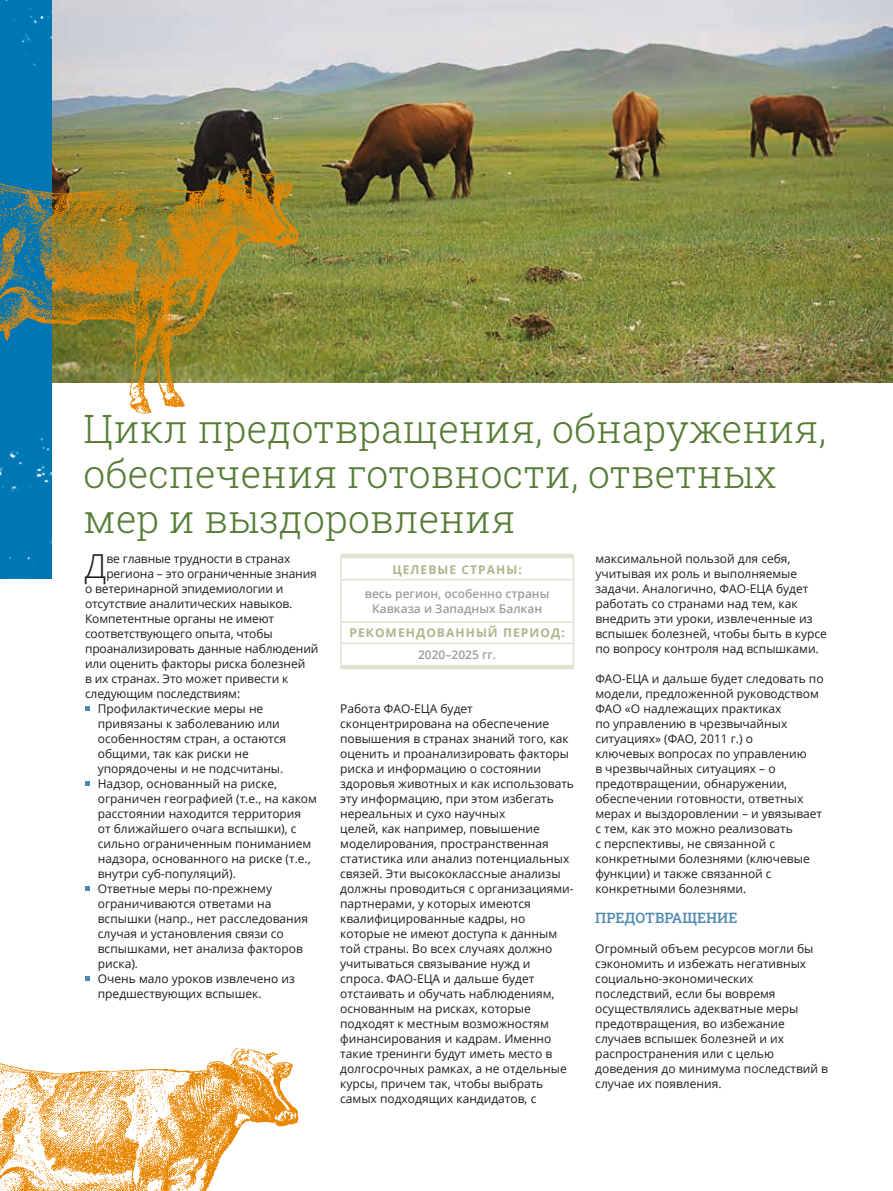
<style>
.page{position:relative;width:893px;height:1191px;background:#fff}
.page>*{position:absolute;margin:0;border:0;box-sizing:border-box;transform-origin:0 0}
.t1{font:300 39px/45px "Roboto Slab";color:#567c35}
.t2{font:300 33px "Open Sans";color:#1d1d1b}
.t3{font:500 14.25px "Roboto Slab";color:#4e89b0}
.t4{font:12px/15px "Open Sans";color:#1d1d1b}
.t5{font:600 12px/14.4px "Open Sans";color:#9d9d9d;text-align:center}
.t6{font:700 12px "Open Sans";letter-spacing:.09em;color:#afb68d}
</style>
<div class="page">
<svg style="left:85px;top:706px;width:4px;height:5px"></svg>
<svg style="left:85px;top:781px;width:4px;height:5px"></svg>
<svg style="left:85px;top:886px;width:4px;height:5px"></svg>
<svg style="left:85px;top:976px;width:4px;height:5px"></svg>
<img style="left:51px;top:0;width:842px;height:383px">
<hr style="left:340px;top:558px;width:2px;height:21px;background:#e1e2d3">
<svg style="left:573px;top:558px;width:1px;height:21px"></svg>
<hr style="left:340px;top:579px;width:234px;height:1px;background:#e1e2d3">
<hr style="left:340px;top:580px;width:2px;height:41px;background:#e1e2d3">
<hr style="left:573px;top:580px;width:1px;height:41px;background:#e1e2d3">
<hr style="left:340px;top:621px;width:234px;height:2px;background:#e1e2d3">
<svg style="left:340px;top:623px;width:2px;height:19px"></svg>
<hr style="left:340px;top:642px;width:234px;height:2px;background:#e1e2d3">
<hr style="left:340px;top:644px;width:2px;height:21px;background:#e1e2d3">
<svg style="left:573px;top:623px;width:1px;height:42px"></svg>
<hr style="left:340px;top:554px;width:234px;height:4px;background:#e1e2d3">
<hr style="left:340px;top:665px;width:234px;height:4px;background:#e1e2d3">
<div style="left:0;top:0;width:51px;height:578px;background:#0077b4"></div>
<img style="left:0;top:167px;width:299px;height:254px">
<img style="left:0;top:1048px;width:299px;height:143px">
<h1 class="t1" style="left:84px;top:405px;width:744px">Цикл предотвращения, обнаружения, обеспечения готовности, ответных мер и выздоровления</h1>
<h2 class="t2" style="left:85px;top:543px;width:23px">Д</h2>
<p class="t4" style="left:106px;top:551px;width:186px">ве главные трудности в странах</p>
<p class="t4" style="left:106px;top:566px;width:212px">региона – это ограниченные знания</p>
<p class="t4" style="left:85px;top:581px;width:200px">о ветеринарной эпидемиологии и</p>
<p class="t4" style="left:85px;top:596px;width:209px">отсутствие аналитических навыков.</p>
<p class="t4" style="left:85px;top:611px;width:191px">Компетентные органы не имеют</p>
<p class="t4" style="left:85px;top:626px;width:189px">соответствующего опыта, чтобы</p>
<p class="t4" style="left:85px;top:641px;width:235px">проанализировать данные наблюдений</p>
<p class="t4" style="left:85px;top:656px;width:222px">или оценить факторы риска болезней</p>
<p class="t4" style="left:85px;top:671px;width:205px">в их странах. Это может привести к</p>
<p class="t4" style="left:85px;top:686px;width:157px">следующим последствиям:</p>
<p class="t4" style="left:98px;top:701px;width:167px">Профилактические меры не</p>
<p class="t4" style="left:98px;top:716px;width:184px">привязаны к заболеванию или</p>
<p class="t4" style="left:98px;top:731px;width:190px">особенностям стран, а остаются</p>
<p class="t4" style="left:98px;top:746px;width:153px">общими, так как риски не</p>
<p class="t4" style="left:98px;top:761px;width:187px">упорядочены и не подсчитаны.</p>
<p class="t4" style="left:98px;top:776px;width:181px">Надзор, основанный на риске,</p>
<p class="t4" style="left:98px;top:791px;width:221px">ограничен географией (т.е., на каком</p>
<p class="t4" style="left:98px;top:806px;width:205px">расстоянии находится территория</p>
<p class="t4" style="left:98px;top:821px;width:200px">от ближайшего очага вспышки), с</p>
<p class="t4" style="left:98px;top:836px;width:215px">сильно ограниченным пониманием</p>
<p class="t4" style="left:98px;top:851px;width:214px">надзора, основанного на риске (т.е.,</p>
<p class="t4" style="left:98px;top:866px;width:140px">внутри суб-популяций).</p>
<p class="t4" style="left:98px;top:881px;width:176px">Ответные меры по-прежнему</p>
<p class="t4" style="left:98px;top:896px;width:175px">ограничиваются ответами на</p>
<p class="t4" style="left:98px;top:911px;width:212px">вспышки (напр., нет расследования</p>
<p class="t4" style="left:98px;top:926px;width:188px">случая и установления связи со</p>
<p class="t4" style="left:98px;top:941px;width:207px">вспышками, нет анализа факторов</p>
<p class="t4" style="left:98px;top:956px;width:42px">риска).</p>
<p class="t4" style="left:98px;top:971px;width:199px">Очень мало уроков извлечено из</p>
<p class="t4" style="left:98px;top:986px;width:165px">предшествующих вспышек.</p>
<p class="t6" style="left:392px;top:561px;width:131px">ЦЕЛЕВЫЕ СТРАНЫ:</p>
<p class="t5" style="left:365px;top:586px;width:186px">весь регион, особенно страны<br>Кавказа и Западных Балкан</p>
<p class="t6" style="left:349px;top:624px;width:217px">РЕКОМЕНДОВАННЫЙ ПЕРИОД:</p>
<p class="t5" style="left:418px;top:647px;width:80px">2020–2025 гг.</p>
<p class="t4" style="left:340px;top:701px;width:235px">Работа ФАО-ЕЦА будет сконцентрирована на обеспечение повышения в странах знаний того, как оценить и проанализировать факторы риска и информацию о состоянии здоровья животных и как использовать эту информацию, при этом избегать нереальных и сухо научных<br>целей, как например, повышение моделирования, пространственная статистика или анализ потенциальных связей. Эти высококлассные анализы должны проводиться с организациями&shy;партнерами, у которых имеются квалифицированные кадры, но которые не имеют доступа к данным той страны. Во всех случаях должно учитываться связывание нужд и спроса. ФАО-ЕЦА и дальше будет отстаивать и обучать наблюдениям, основанным на рисках, которые подходят к местным возможностям финансирования и кадрам. Именно такие тренинги будут иметь место в долгосрочных рамках, а не отдельные курсы, причем так, чтобы выбрать самых подходящих кандидатов, с</p>
<p class="t4" style="left:595px;top:551px;width:233px">максимальной пользой для себя, учитывая их роль и выполняемые задачи. Аналогично, ФАО-ЕЦА будет работать со странами над тем, как внедрить эти уроки, извлеченные из вспышек болезней, чтобы быть в курсе по вопросу контроля над вспышками.</p>
<p class="t4" style="left:595px;top:671px;width:230px">ФАО-ЕЦА и дальше будет следовать по модели, предложенной руководством<br>ФАО «О надлежащих практиках<br>по управлению в чрезвычайных ситуациях» (ФАО, 2011 г.) о<br>ключевых вопросах по управлению<br>в чрезвычайных ситуациях – о предотвращении, обнаружении, обеспечении готовности, ответных мерах и выздоровлении – и увязывает с тем, как это можно реализовать<br>с перспективы, не связанной с конкретными болезнями (ключевые функции) и также связанной с конкретными болезнями.</p>
<p class="t3" style="left:595px;top:908px;width:144px">ПРЕДОТВРАЩЕНИЕ</p>
<p class="t4" style="left:595px;top:941px;width:234px">Огромный объем ресурсов могли бы сэкономить и избежать негативных социально-экономических последствий, если бы вовремя осуществлялись адекватные меры предотвращения, во избежание случаев вспышек болезней и их распространения или с целью доведения до минимума последствий в случае их появления.</p>
</div>
